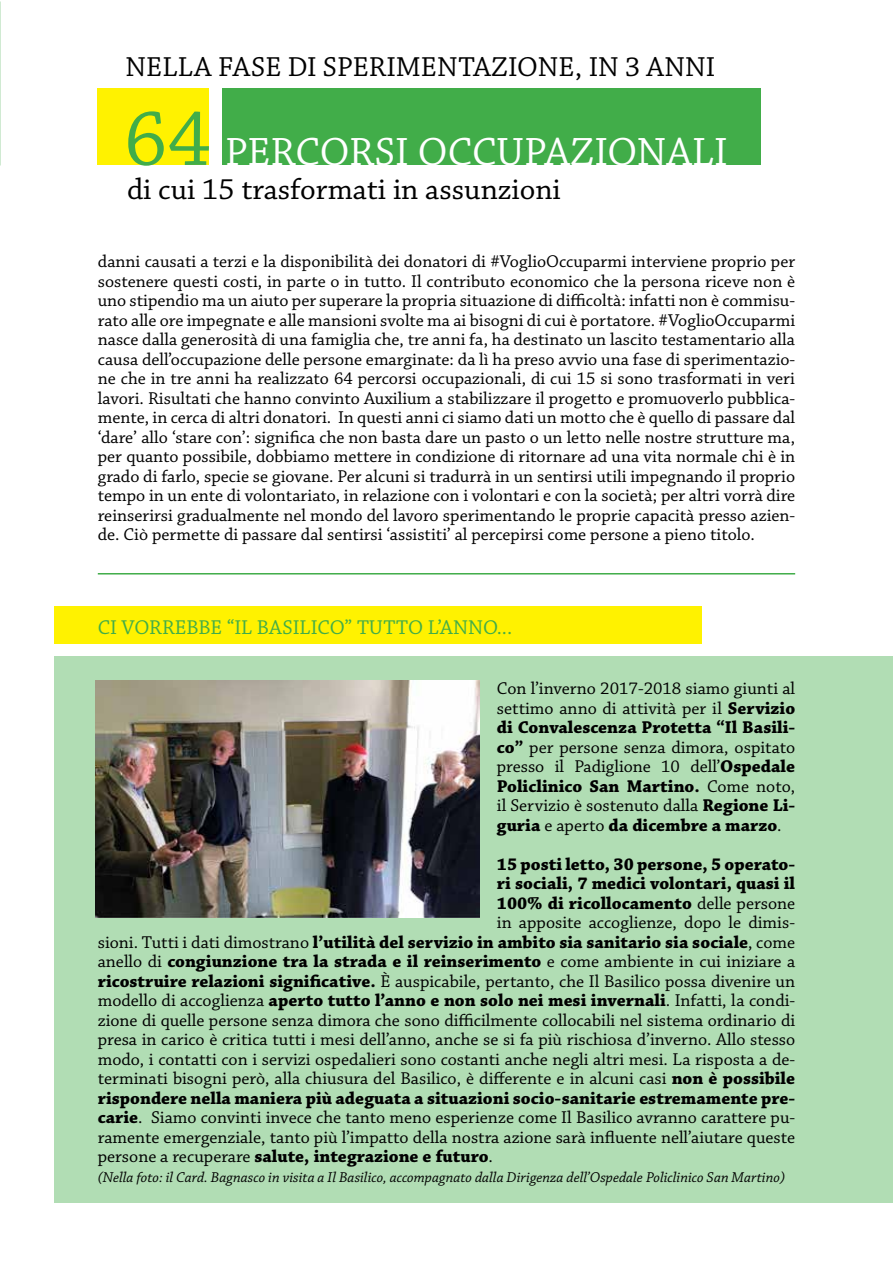
<style>
.page{position:relative;width:893px;height:1263px;background:#fff}
.page>*{position:absolute;margin:0;border:0;box-sizing:border-box;transform-origin:0 0}
.t1{font:41.4px "Chaparral Pro";color:#fff}
.t2{font:30.9px "Chaparral Pro";color:#000}
.t3{font:28.8px "Chaparral Pro";color:#000}
.t4{font:21px "Chaparral Pro";color:#41ad49}
.t5{font:18px/19.5px "Chaparral Pro";color:#000;text-align:justify}
.t6{font:700 18px "Chaparral Pro";color:#000}
.t7{font:italic 15px "Chaparral Pro";color:#000}
.s1{font-size:82.95px;color:#41ad49}
.s2{font-weight:700}
.s3{font-weight:400}
</style>
<div class="page">
<div style="left:222px;top:88px;width:539px;height:77px;background:#41ad49"></div>
<div style="left:98px;top:88px;width:111px;height:77px;background:#fff200"></div>
<hr style="left:98px;top:573px;width:697px;height:1px;background:#41ad49">
<div style="left:54px;top:656px;width:839px;height:546px;background:#b1ddb4"></div>
<div style="left:54px;top:607px;width:648px;height:37px;background:#fff200"></div>
<img style="left:96px;top:681px;width:384px;height:237px">
<h3 class="t3" style="left:126px;top:51px;width:591px">NELLA FASE DI SPERIMENTAZIONE, IN 3 ANNI</h3>
<h1 class="t1" style="left:124px;top:129px;width:605px"><span class="s1">64</span> PERCORSI OCCUPAZIONALI</h1>
<h2 class="t2" style="left:127px;top:172px;width:435px">di cui 15 trasformati in assunzioni</h2>
<p class="t5" style="left:98px;top:252px;width:699px">danni causati a terzi e la disponibilità dei donatori di #VoglioOccuparmi interviene proprio per sostenere questi costi, in parte o in tutto. Il contributo economico che la persona riceve non è uno stipendio ma un aiuto per superare la propria situazione di difficoltà: infatti non è commisu&shy;rato alle ore impegnate e alle mansioni svolte ma ai bisogni di cui è portatore. #VoglioOccuparmi nasce dalla generosità di una famiglia che, tre anni fa, ha destinato un lascito testamentario alla causa dell’occupazione delle persone emarginate: da lì ha preso avvio una fase di sperimentazio&shy;ne che in tre anni ha realizzato 64 percorsi occupazionali, di cui 15 si sono trasformati in veri lavori. Risultati che hanno convinto Auxilium a stabilizzare il progetto e promuoverlo pubblica&shy;mente, in cerca di altri donatori. In questi anni ci siamo dati un motto che è quello di passare dal ‘dare’ allo ‘stare con’: significa che non basta dare un pasto o un letto nelle nostre strutture ma, per quanto possibile, dobbiamo mettere in condizione di ritornare ad una vita normale chi è in grado di farlo, specie se giovane. Per alcuni si tradurrà in un sentirsi utili impegnando il proprio tempo in un ente di volontariato, in relazione con i volontari e con la società; per altri vorrà dire reinserirsi gradualmente nel mondo del lavoro sperimentando le proprie capacità presso azien&shy;de. Ciò permette di passare dal sentirsi ‘assistiti’ al percepirsi come persone a pieno titolo.</p>
<p class="t4" style="left:98px;top:615px;width:416px">CI VORREBBE “IL BASILICO” TUTTO L’ANNO...</p>
<p class="t5" style="left:497px;top:679px;width:300px">Con l’inverno 2017-2018 siamo giunti al settimo anno di attività per il <span class="s2">Servizio di Convalescenza Protetta “Il Basili&shy;co”</span> per persone senza dimora, ospitato presso il Padiglione 10 dell’<span class="s2">Ospedale Policlinico San Martino.</span> Come noto, il Servizio è sostenuto dalla <span class="s2">Regione Li&shy;guria</span> e aperto <span class="s2">da dicembre a marzo</span>.</p>
<p class="t6" style="left:497px;top:853px;width:300px">15 posti letto, 30 persone, 5 operato-</p>
<p class="t6" style="left:497px;top:873px;width:300px">ri sociali, 7 medici volontari, quasi il</p>
<p class="t6" style="left:497px;top:892px;width:300px">100% di ricollocamento <span class="s3">delle persone</span></p>
<p class="t5" style="left:497px;top:913px;width:300px">in apposite accoglienze, dopo le dimis-</p>
<p class="t6" style="left:98px;top:931px;width:699px"><span class="s3">sioni. Tutti i dati dimostrano</span> l’utilità del servizio in ambito sia sanitario sia sociale<span class="s3">, come</span></p>
<p class="t6" style="left:98px;top:951px;width:699px"><span class="s3">anello di</span> congiunzione tra la strada e il reinserimento <span class="s3">e come ambiente in cui iniziare a</span></p>
<p class="t5" style="left:98px;top:972px;width:699px"><span class="s2">ricostruire relazioni significative.</span> È auspicabile, pertanto, che Il Basilico possa divenire un</p>
<p class="t6" style="left:98px;top:990px;width:699px"><span class="s3">modello di accoglienza</span> aperto tutto l’anno e non solo nei mesi invernali<span class="s3">. Infatti, la condi-</span></p>
<p class="t5" style="left:98px;top:1011px;width:699px">zione di quelle persone senza dimora che sono difficilmente collocabili nel sistema ordinario di</p>
<p class="t5" style="left:98px;top:1030px;width:699px">presa in carico è critica tutti i mesi dell’anno, anche se si fa più rischiosa d’inverno. Allo stesso</p>
<p class="t5" style="left:98px;top:1050px;width:699px">modo, i contatti con i servizi ospedalieri sono costanti anche negli altri mesi. La risposta a de-</p>
<p class="t5" style="left:98px;top:1069px;width:699px">terminati bisogni però, alla chiusura del Basilico, è differente e in alcuni casi <span class="s2">non è possibile</span></p>
<p class="t6" style="left:98px;top:1087px;width:699px">rispondere nella maniera più adeguata a situazioni socio-sanitarie estremamente pre-</p>
<p class="t5" style="left:98px;top:1108px;width:699px"><span class="s2">carie</span>. Siamo convinti invece che tanto meno esperienze come Il Basilico avranno carattere pu-</p>
<p class="t5" style="left:98px;top:1128px;width:699px">ramente emergenziale, tanto più l’impatto della nostra azione sarà influente nell’aiutare queste</p>
<p class="t6" style="left:98px;top:1146px;width:397px"><span class="s3">persone a recuperare</span> salute, integrazione e futuro<span class="s3">.</span></p>
<p class="t7" style="left:98px;top:1168px;width:689px">(Nella foto: il Card. Bagnasco in visita a Il Basilico, accompagnato dalla Dirigenza dell’Ospedale Policlinico San Martino)</p>
</div>
